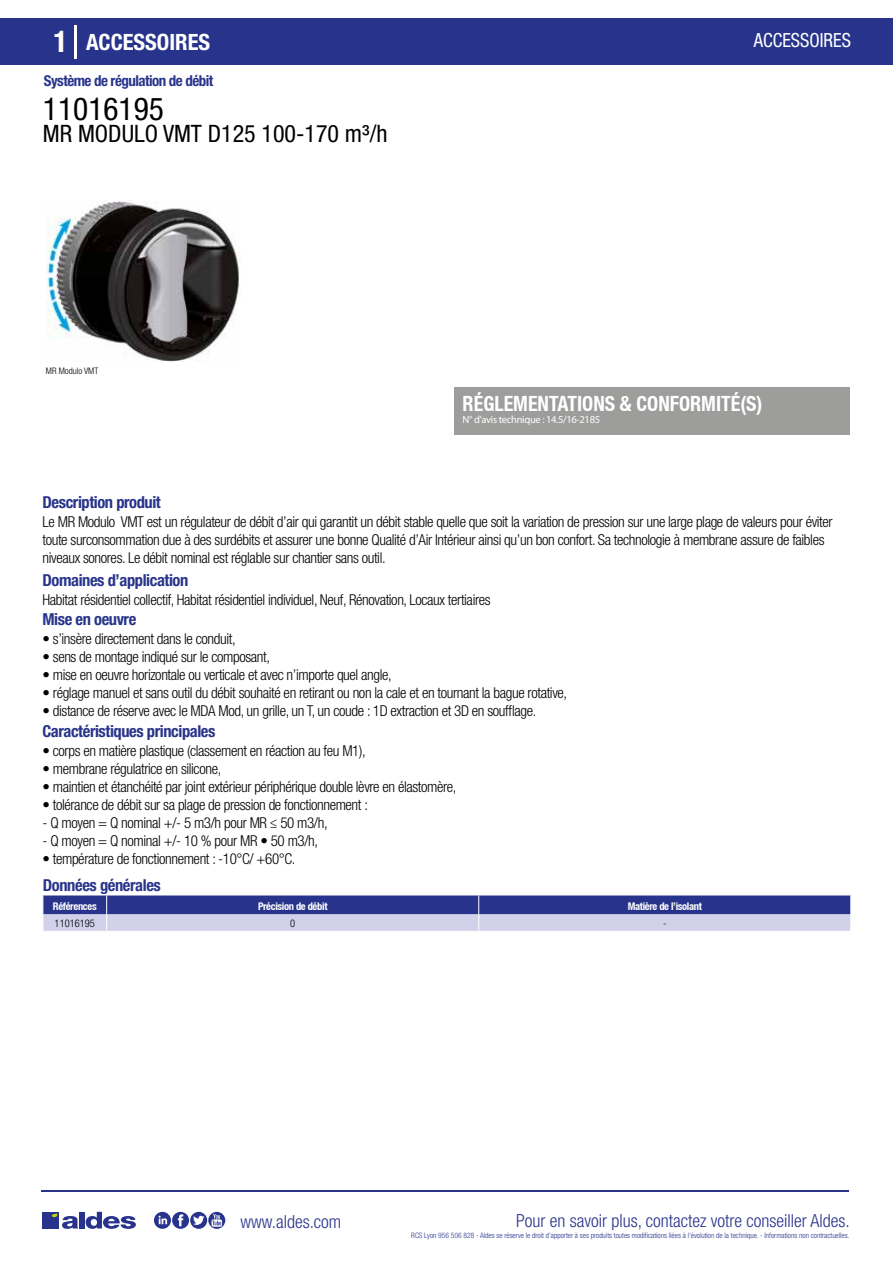
<style>
.page{position:relative;width:893px;height:1263px;background:#fff}
.page>*{position:absolute;margin:0;border:0;box-sizing:border-box;transform-origin:0 0}
.t1{font:condensed 31.5px "Helvetica Neue LT Std";color:#000}
.t2{font:condensed 24px "Helvetica Neue LT Std";color:#000}
.t3{font:700 condensed 22.5px "Helvetica Neue LT Std";color:#fff}
.t4{font:700 condensed 21px "Helvetica Neue";color:#fff;scale:.95 1}
.t5{font:condensed 19.5px "Helvetica Neue LT Std";color:#fff;scale:.95 1}
.t6{font:300 condensed 18px "Helvetica Neue";color:#28348b}
.t7{font:700 condensed 16.5px "Helvetica Neue LT Std";letter-spacing:-.025em;color:#28348b}
.t8{font:300 condensed 15px/18px "Helvetica Neue LT Std";letter-spacing:-.025em;color:#000}
.t9{font:700 condensed 15px "Helvetica Neue LT Std";letter-spacing:-.035em;color:#28348b}
.t10{font:700 condensed 10.5px "Helvetica Neue";letter-spacing:-.03em;color:#fff}
.t11{font:10.5px "Myriad Pro";letter-spacing:-.03em;color:#fff}
.t12{font:300 condensed 10.5px "Helvetica Neue";color:#000}
.t13{font:300 condensed 9px "Helvetica Neue";color:#000}
.t14{font:300 condensed 7.5px "Helvetica Neue";color:#28348b}
.s1{font-size:30px}
</style>
<div class="page">
<div style="left:0;top:18px;width:893px;height:46px;background:#28348b"></div>
<div style="left:454px;top:387px;width:396px;height:48px;background:#9d9d9c"></div>
<hr style="left:74px;top:25px;width:2px;height:33px;background:#fff">
<svg style="left:46px;top:200px;width:195px;height:162px"></svg>
<svg style="left:43px;top:895px;width:808px;height:36px;background:#7b81b9"></svg>
<hr style="left:41px;top:1190px;width:808px;height:1px;background:#28348b">
<svg style="left:154px;top:1212px;width:71px;height:17px"></svg>
<div style="left:42px;top:1212px;width:17px;height:16px;background:#28348b"></div>
<div style="left:79px;top:1212px;width:5px;height:16px;background:#28348b"></div>
<svg style="left:86px;top:1212px;width:50px;height:17px"></svg>
<svg style="left:52px;top:1213px;width:26px;height:16px"></svg>
<h3 class="t3" style="left:54px;top:28px;width:158px"><span class="s1">1</span> ACCESSOIRES</h3>
<h3 class="t5" style="left:754px;top:29px;width:104px">ACCESSOIRES</h3>
<p class="t9" style="left:44px;top:71px;width:171px">Système de régulation de débit</p>
<h1 class="t1" style="left:43px;top:91px;width:122px">11016195</h1>
<h2 class="t2" style="left:43px;top:120px;width:346px">MR MODULO VMT D125 100-170 m³/h</h2>
<p class="t13" style="left:46px;top:365px;width:54px">MR Modulo VMT</p>
<p class="t7" style="left:43px;top:492px;width:120px">Description produit</p>
<h3 class="t4" style="left:463px;top:391px;width:317px">RÉGLEMENTATIONS &amp; CONFORMITÉ(S)</h3>
<p class="t11" style="left:463px;top:413px;width:139px">N° d’avis technique : 14.5/16-2185</p>
<p class="t8" style="left:43px;top:513px;width:792px">Le MR Modulo VMT est un régulateur de débit d’air qui garantit un débit stable quelle que soit la variation de pression sur une large plage de valeurs pour éviter toute surconsommation due à des surdébits et assurer une bonne Qualité d’Air Intérieur ainsi qu’un bon confort. Sa technologie à membrane assure de faibles niveaux sonores. Le débit nominal est réglable sur chantier sans outil.</p>
<p class="t8" style="left:43px;top:590px;width:450px">Habitat résidentiel collectif, Habitat résidentiel individuel, Neuf, Rénovation, Locaux tertiaires</p>
<p class="t8" style="left:43px;top:630px;width:195px">• s’insère directement dans le conduit,</p>
<p class="t8" style="left:43px;top:648px;width:229px">• sens de montage indiqué sur le composant,</p>
<p class="t8" style="left:43px;top:666px;width:351px">• mise en oeuvre horizontale ou verticale et avec n’importe quel angle,</p>
<p class="t8" style="left:43px;top:684px;width:526px">• réglage manuel et sans outil du débit souhaité en retirant ou non la cale et en tournant la bague rotative,</p>
<p class="t8" style="left:43px;top:702px;width:495px">• distance de réserve avec le MDA Mod, un grille, un T, un coude : 1D extraction et 3D en soufflage.</p>
<p class="t7" style="left:43px;top:570px;width:147px">Domaines d’application</p>
<p class="t7" style="left:43px;top:609px;width:95px">Mise en oeuvre</p>
<p class="t7" style="left:43px;top:721px;width:174px">Caractéristiques principales</p>
<p class="t8" style="left:43px;top:742px;width:325px">• corps en matière plastique (classement en réaction au feu M1),</p>
<p class="t8" style="left:43px;top:760px;width:180px">• membrane régulatrice en silicone,</p>
<p class="t8" style="left:43px;top:778px;width:415px">• maintien et étanchéité par joint extérieur périphérique double lèvre en élastomère,</p>
<p class="t8" style="left:43px;top:796px;width:327px">• tolérance de débit sur sa plage de pression de fonctionnement :</p>
<p class="t8" style="left:43px;top:814px;width:287px">- Q moyen = Q nominal +/- 5 m3/h pour MR ≤ 50 m3/h,</p>
<p class="t8" style="left:43px;top:832px;width:277px">- Q moyen = Q nominal +/- 10 % pour MR • 50 m3/h,</p>
<p class="t8" style="left:43px;top:850px;width:255px">• température de fonctionnement : -10°C/ +60°C.</p>
<p class="t7" style="left:43px;top:875px;width:119px">Données générales</p>
<p class="t10" style="left:53px;top:900px;width:45px">Références</p>
<p class="t10" style="left:258px;top:900px;width:71px">Précision de débit</p>
<p class="t10" style="left:628px;top:900px;width:76px">Matière de l’isolant</p>
<p class="t12" style="left:55px;top:917px;width:42px">11016195</p>
<p class="t12" style="left:290px;top:917px;width:7px">0</p>
<p class="t12" style="left:663px;top:917px;width:5px">-</p>
<p class="t6" style="left:240px;top:1211px;width:102px">www.aldes.com</p>
<p class="t6" style="left:516px;top:1211px;width:335px">Pour en savoir plus, contactez votre conseiller Aldes.</p>
<p class="t14" style="left:411px;top:1230px;width:440px">RCS Lyon 956 506 828 - Aldes se réserve le droit d’apporter à ses produits toutes modifications liées à l’évolution de la technique. - Informations non contractuelles.</p>
</div>
